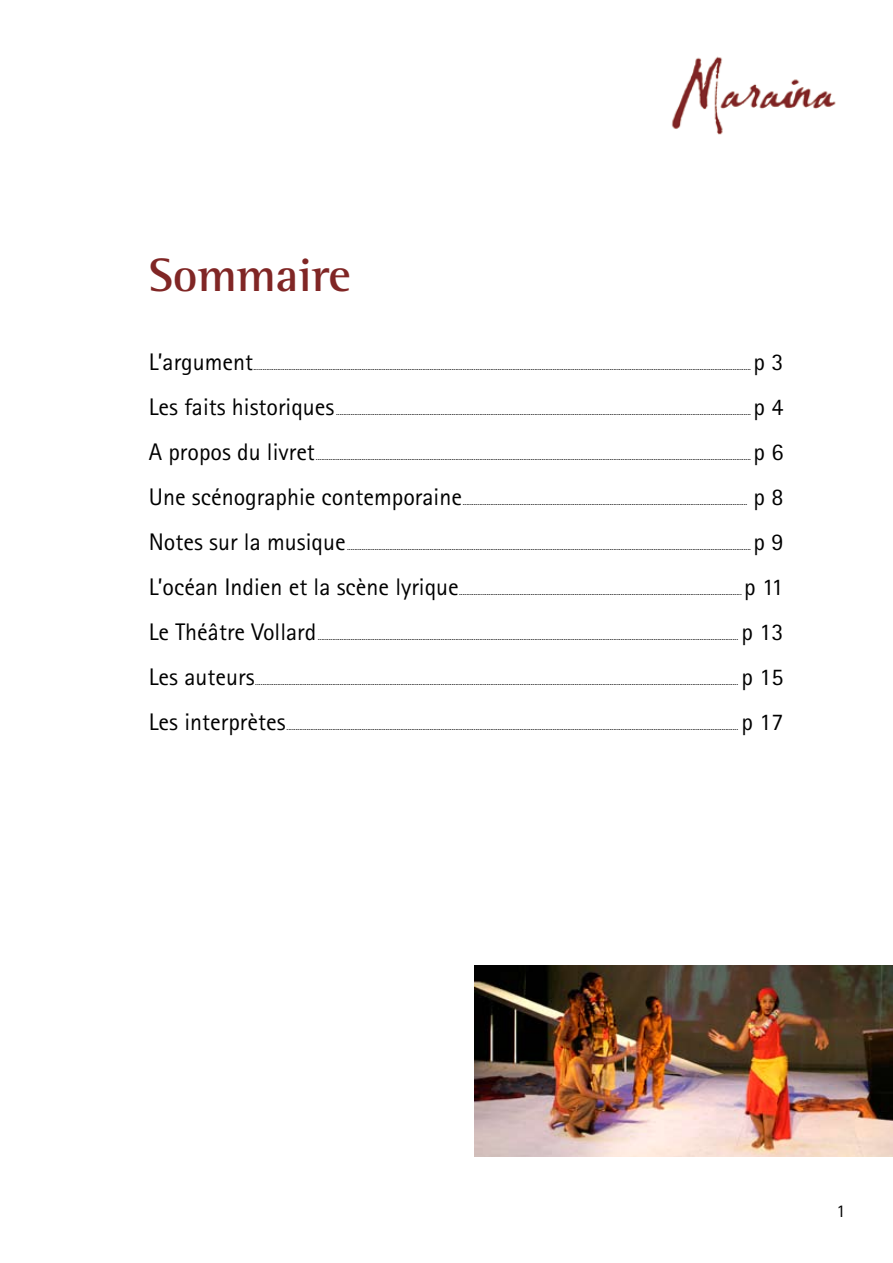
<style>
.page{position:relative;width:893px;height:1263px;background:#fff}
.page>*{position:absolute;margin:0;border:0;box-sizing:border-box;transform-origin:0 0}
.t1{font:700 48px "Rotis Semi Serif";color:#802625}
.t2{font:24px "Rotis Sans Serif";color:#000}
.t3{font:18px "Rotis Sans Serif";color:#000}
.t4{font:9px "Rotis Sans Serif";color:#000}
</style>
<div class="page">
<img style="left:671px;top:56px;width:165px;height:79px">
<img style="left:475px;top:965px;width:418px;height:191px">
<h1 class="t1" style="left:149px;top:246px;width:203px">Sommaire</h1>
<h2 class="t2" style="left:149px;top:348px;width:106px">L’argument</h2>
<h2 class="t2" style="left:754px;top:348px;width:31px">p 3</h2>
<p class="t4" style="left:253px;top:362px;width:499px">...............................................................................................................................................................................................................................................................................</p>
<h2 class="t2" style="left:149px;top:393px;width:187px">Les faits historiques</h2>
<h2 class="t2" style="left:754px;top:393px;width:31px">p 4</h2>
<p class="t4" style="left:336px;top:407px;width:416px">..................................................................................................................................................................................................................................</p>
<h2 class="t2" style="left:149px;top:438px;width:168px">A propos du livret</h2>
<h2 class="t2" style="left:754px;top:438px;width:31px">p 6</h2>
<p class="t4" style="left:316px;top:452px;width:437px">.............................................................................................................................................................................................................................................</p>
<h2 class="t2" style="left:149px;top:483px;width:315px">Une scénographie contemporaine</h2>
<p class="t4" style="left:463px;top:497px;width:286px">...........................................................................................................................................................</p>
<h2 class="t2" style="left:754px;top:483px;width:31px">p 8</h2>
<h2 class="t2" style="left:149px;top:528px;width:198px">Notes sur la musique</h2>
<h2 class="t2" style="left:754px;top:528px;width:31px">p 9</h2>
<p class="t4" style="left:347px;top:542px;width:405px">............................................................................................................................................................................................................................</p>
<h2 class="t2" style="left:149px;top:573px;width:312px">L’océan Indien et la scène lyrique</h2>
<h2 class="t2" style="left:744px;top:573px;width:41px">p 11</h2>
<p class="t4" style="left:459px;top:587px;width:284px">..........................................................................................................................................................</p>
<h2 class="t2" style="left:149px;top:618px;width:169px">Le Théâtre Vollard</h2>
<h2 class="t2" style="left:742px;top:618px;width:43px">p 13</h2>
<p class="t4" style="left:318px;top:632px;width:422px">.....................................................................................................................................................................................................................................</p>
<h2 class="t2" style="left:149px;top:663px;width:107px">Les auteurs</h2>
<h2 class="t2" style="left:742px;top:663px;width:43px">p 15</h2>
<p class="t4" style="left:255px;top:677px;width:484px">.......................................................................................................................................................................................................................................................................</p>
<h2 class="t2" style="left:149px;top:708px;width:138px">Les interprètes</h2>
<h2 class="t2" style="left:742px;top:708px;width:43px">p 17</h2>
<p class="t4" style="left:287px;top:722px;width:453px">......................................................................................................................................................................................................................................................</p>
<h3 class="t3" style="left:836px;top:1200px;width:10px">1</h3>
</div>
